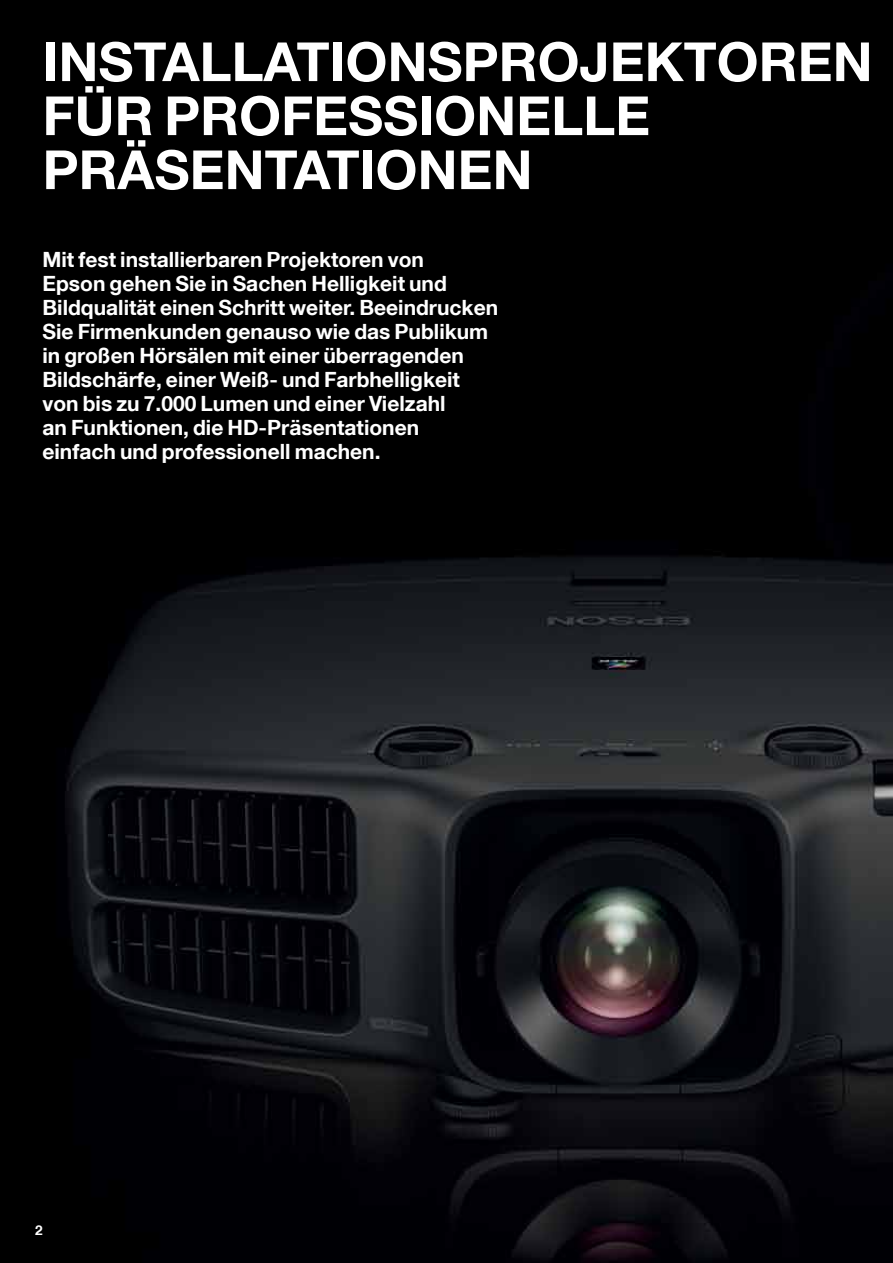
<style>
.page{position:relative;width:893px;height:1263px;background:#fff}
.page>*{position:absolute;margin:0;border:0;box-sizing:border-box;transform-origin:0 0}
.t1{font:700 54px/54px "Helvetica Neue LT Com";color:#fff}
.t2{font:700 21px/24px "Helvetica Neue LT Com";color:#fff}
.t3{font:700 13.5px "Helvetica Neue LT Com";color:#fff}
</style>
<div class="page">
<img style="left:0;top:0;width:893px;height:1263px">
<h1 class="t1" style="left:43px;top:33px;width:832px">INSTALLATIONSPROJEKTOREN<br>FÜR PROFESSIONELLE<br>PRÄSENTATIONEN</h1>
<p class="t2" style="left:43px;top:247px;width:457px">Mit fest installierbaren Projektoren von<br>Epson gehen Sie in Sachen Helligkeit und Bildqualität einen Schritt weiter. Beeindrucken Sie Firmenkunden genauso wie das Publikum in großen Hörsälen mit einer überragenden Bildschärfe, einer Weiß- und Farbhelligkeit von bis zu 7.000 Lumen und einer Vielzahl<br>an Funktionen, die HD-Präsentationen<br>einfach und professionell machen.</p>
<p class="t3" style="left:35px;top:1222px;width:9px">2</p>
</div>
